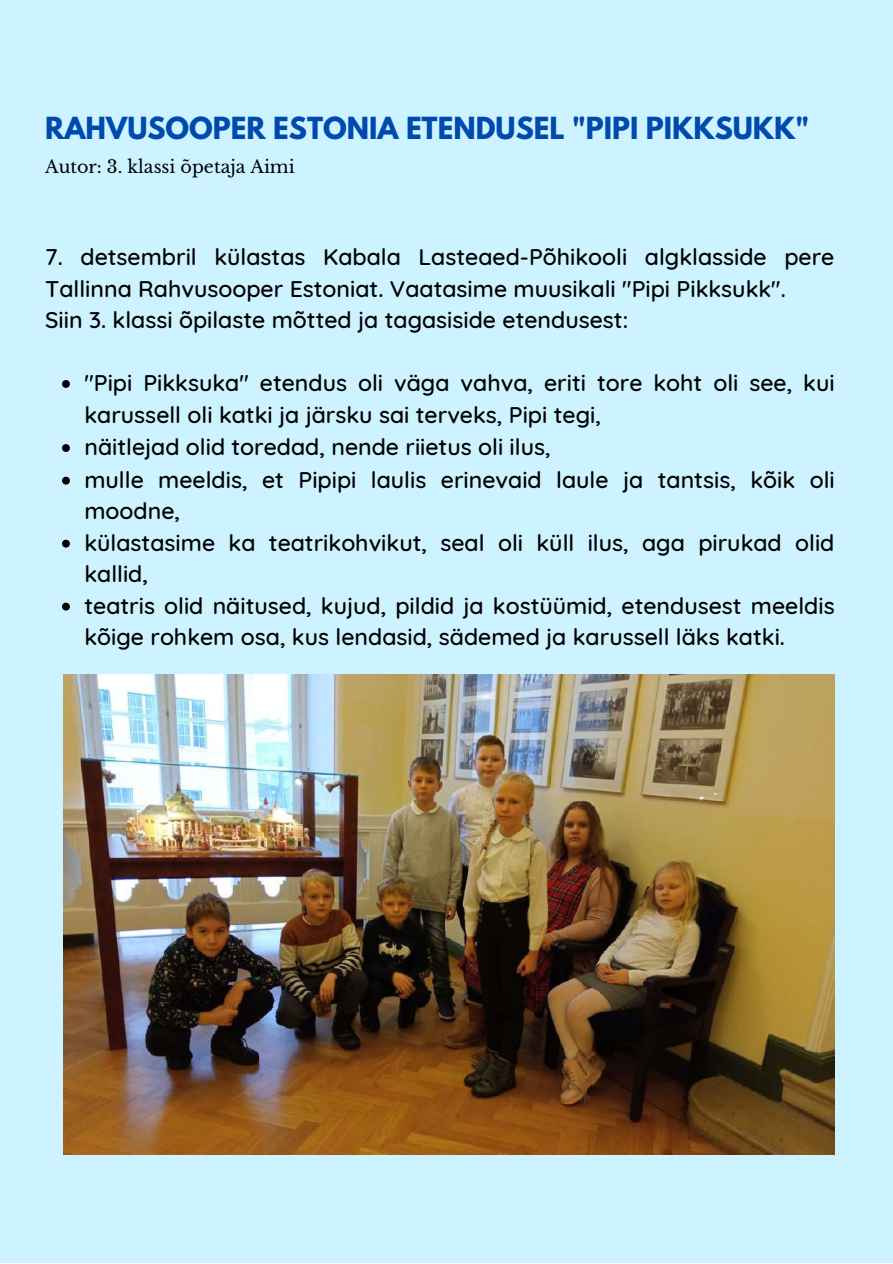
<style>
.page{position:relative;width:893px;height:1264px;background:#fff}
.page>*{position:absolute;margin:0;border:0;box-sizing:border-box;transform-origin:0 0}
.t1{font:700 27px "League Spartan";color:#004aad}
.t2{font:500 23.1px/31.8px "Quicksand";color:#000}
.t3{font:17.55px "Libre Baskerville";color:#000}
</style>
<div class="page">
<div style="left:0;top:0;width:892px;height:1262px;background:#ccf3ff"></div>
<img style="left:63px;top:674px;width:771px;height:480px">
<svg style="left:62px;top:380px;width:8px;height:8px"></svg>
<svg style="left:62px;top:444px;width:8px;height:8px"></svg>
<svg style="left:62px;top:476px;width:8px;height:8px"></svg>
<svg style="left:62px;top:539px;width:8px;height:8px"></svg>
<svg style="left:62px;top:602px;width:8px;height:8px"></svg>
<p class="t1" style="left:45px;top:114px;width:765px">RAHVUSOOPER ESTONIA ETENDUSEL "PIPI PIKKSUKK"</p>
<p class="t3" style="left:45px;top:156px;width:251px">Autor: 3. klassi õpetaja Aimi</p>
<p class="t2" style="left:45px;top:241px;width:790px">7. detsembril külastas Kabala Lasteaed-Põhikooli algklasside pere<br>Tallinna Rahvusooper Estoniat. Vaatasime muusikali "Pipi Pikksukk".<br>Siin 3. klassi õpilaste mõtted ja tagasiside etendusest:</p>
<p class="t2" style="left:84px;top:367px;width:751px">"Pipi Pikksuka" etendus oli väga vahva, eriti tore koht oli see, kui karussell oli katki ja järsku sai terveks, Pipi tegi,<br>näitlejad olid toredad, nende riietus oli ilus,<br>mulle meeldis, et Pipipi laulis erinevaid laule ja tantsis, kõik oli moodne,<br>külastasime ka teatrikohvikut, seal oli küll ilus, aga pirukad olid kallid,<br>teatris olid näitused, kujud, pildid ja kostüümid, etendusest meeldis kõige rohkem osa, kus lendasid, sädemed ja karussell läks katki.</p>
</div>
